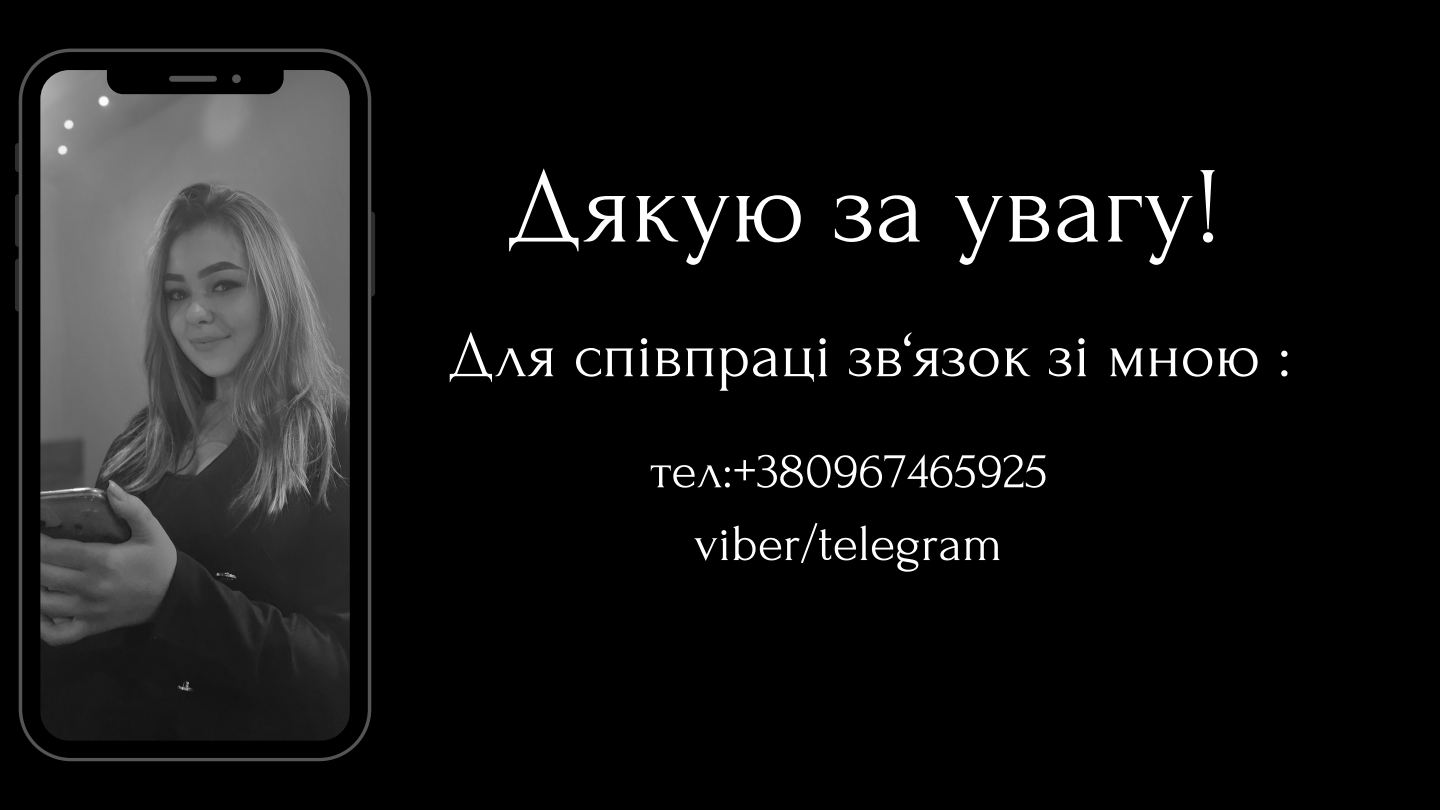
<style>
.page{position:relative;width:1440px;height:810px;background:#000}
.page>*{position:absolute;margin:0;border:0;box-sizing:border-box;transform-origin:0 0}
.t1{font:108.4px "Forum";color:#fff}
.t2{font:66.1px "Forum";color:#fff}
.t3{font:52px "Forum";color:#fff}
</style>
<div class="page">
<svg style="left:15px;top:143px;width:4px;height:29px"></svg>
<svg style="left:15px;top:194px;width:4px;height:53px"></svg>
<svg style="left:15px;top:258px;width:4px;height:54px"></svg>
<svg style="left:371px;top:212px;width:4px;height:85px"></svg>
<svg style="left:19px;top:49px;width:352px;height:712px"></svg>
<p class="t1" style="left:507px;top:149px;width:716px">Дякую за увагу!</p>
<p class="t2" style="left:448px;top:320px;width:844px">Для співпраці зв‘язок зі мною :</p>
<p class="t3" style="left:650px;top:443px;width:399px">тел:+380967465925</p>
<p class="t3" style="left:694px;top:516px;width:310px">viber/telegram</p>
</div>
